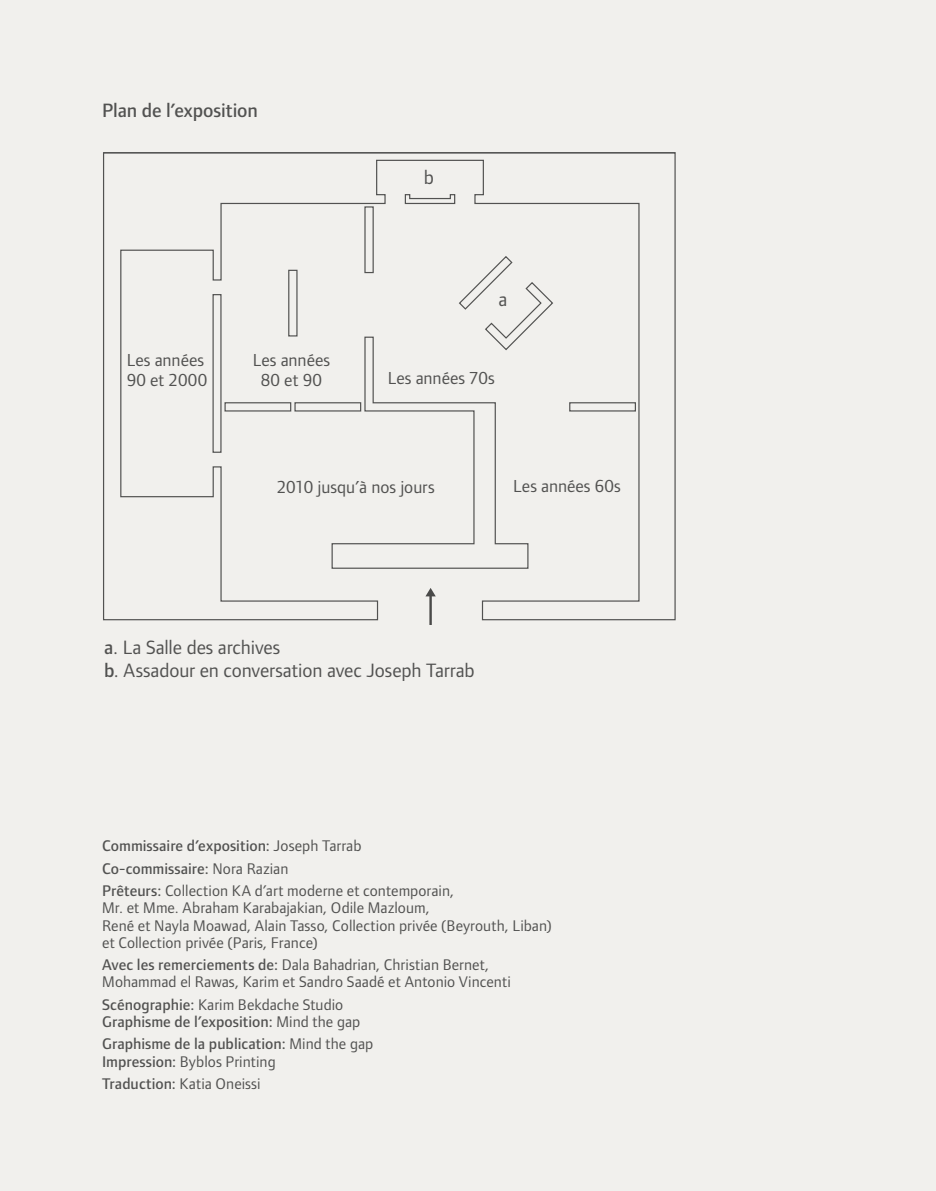
<style>
.page{position:relative;width:936px;height:1191px;background:#fff}
.page>*{position:absolute;margin:0;border:0;box-sizing:border-box;transform-origin:0 0}
.t1{font:20px/22.4px "Foundry Form Sans";letter-spacing:-.005em;color:#525251}
.t2{font:500 20px "Foundry Form Sans";letter-spacing:-.005em;color:#525251}
.t3{font:18px/20px "Foundry Form Sans";letter-spacing:.005em;color:#525251;text-align:center}
.t4{font:16px/17.2px "Foundry Form Sans";letter-spacing:.005em;color:#525251}
.t5{font:500 16px/17.2px "Foundry Form Sans";letter-spacing:.005em;color:#525251}
.s1{font-weight:500}
.s2{font-weight:400}
</style>
<div class="page">
<div style="left:0;top:0;width:935px;height:1191px;background:#f1f0ed"></div>
<svg style="left:103px;top:152px;width:573px;height:469px"></svg>
<div style="left:294px;top:402px;width:67px;height:9px;border:1px solid #525251"></div>
<div style="left:569px;top:402px;width:67px;height:9px;border:1px solid #525251"></div>
<svg style="left:458px;top:255px;width:96px;height:96px"></svg>
<svg style="left:331px;top:336px;width:198px;height:233px"></svg>
<div style="left:364px;top:206px;width:10px;height:67px;border:1px solid #525251"></div>
<div style="left:224px;top:402px;width:67px;height:9px;border:1px solid #525251"></div>
<div style="left:212px;top:294px;width:9px;height:159px;border:1px solid #525251"></div>
<svg style="left:404px;top:193px;width:52px;height:12px"></svg>
<hr style="left:103px;top:152px;width:572px;height:1px;background:#525251">
<div style="left:288px;top:270px;width:9px;height:66px;border:1px solid #525251"></div>
<hr style="left:429px;top:595px;width:3px;height:30px;background:#4a4a49">
<svg style="left:425px;top:588px;width:11px;height:8px"></svg>
<p class="t2" style="left:102px;top:99px;width:157px">Plan de l’exposition</p>
<p class="t1" style="left:423px;top:166px;width:12px">b</p>
<p class="t3" style="left:127px;top:350px;width:82px;text-align:left">Les années<br>90 et 2000</p>
<p class="t3" style="left:253px;top:350px;width:79px">Les années<br>80 et 90</p>
<p class="t1" style="left:498px;top:288px;width:10px">a</p>
<p class="t3" style="left:388px;top:368px;width:109px">Les années 70s</p>
<p class="t3" style="left:277px;top:477px;width:159px">2010 jusqu’à nos jours</p>
<p class="t3" style="left:513px;top:476px;width:109px">Les années 60s</p>
<p class="t1" style="left:104px;top:636px;width:372px"><span class="s1">a</span>. La Salle des archives<br><span class="s1">b</span>. Assadour en conversation avec Joseph Tarrab</p>
<p class="t4" style="left:102px;top:834px;width:353px;line-height:22.4px"><span class="s1">Commissaire d’exposition:</span> Joseph Tarrab<br><span class="s1">Co-commissaire:</span> Nora Razian<br><span class="s1">Prêteurs:</span> Collection KA d’art moderne et contemporain,</p>
<p class="t4" style="left:102px;top:899px;width:451px">Mr. et Mme. Abraham Karabajakian, Odile Mazloum,<br>René et Nayla Moawad, Alain Tasso, Collection privée (Beyrouth, Liban) et Collection privée (Paris, France)</p>
<p class="t4" style="left:102px;top:956px;width:410px"><span class="s1">Avec les remerciements de:</span> Dala Bahadrian, Christian Bernet,<br>Mohammad el Rawas, Karim et Sandro Saadé et Antonio Vincenti</p>
<p class="t5" style="left:102px;top:996px;width:259px">Scénographie: <span class="s2">Karim Bekdache Studio<br></span>Graphisme de l’exposition: <span class="s2">Mind the gap</span></p>
<p class="t5" style="left:102px;top:1035px;width:272px">Graphisme de la publication: <span class="s2">Mind the gap<br></span>Impression: <span class="s2">Byblos Printing</span></p>
<p class="t4" style="left:102px;top:1075px;width:160px"><span class="s1">Traduction:</span> Katia Oneissi</p>
</div>
